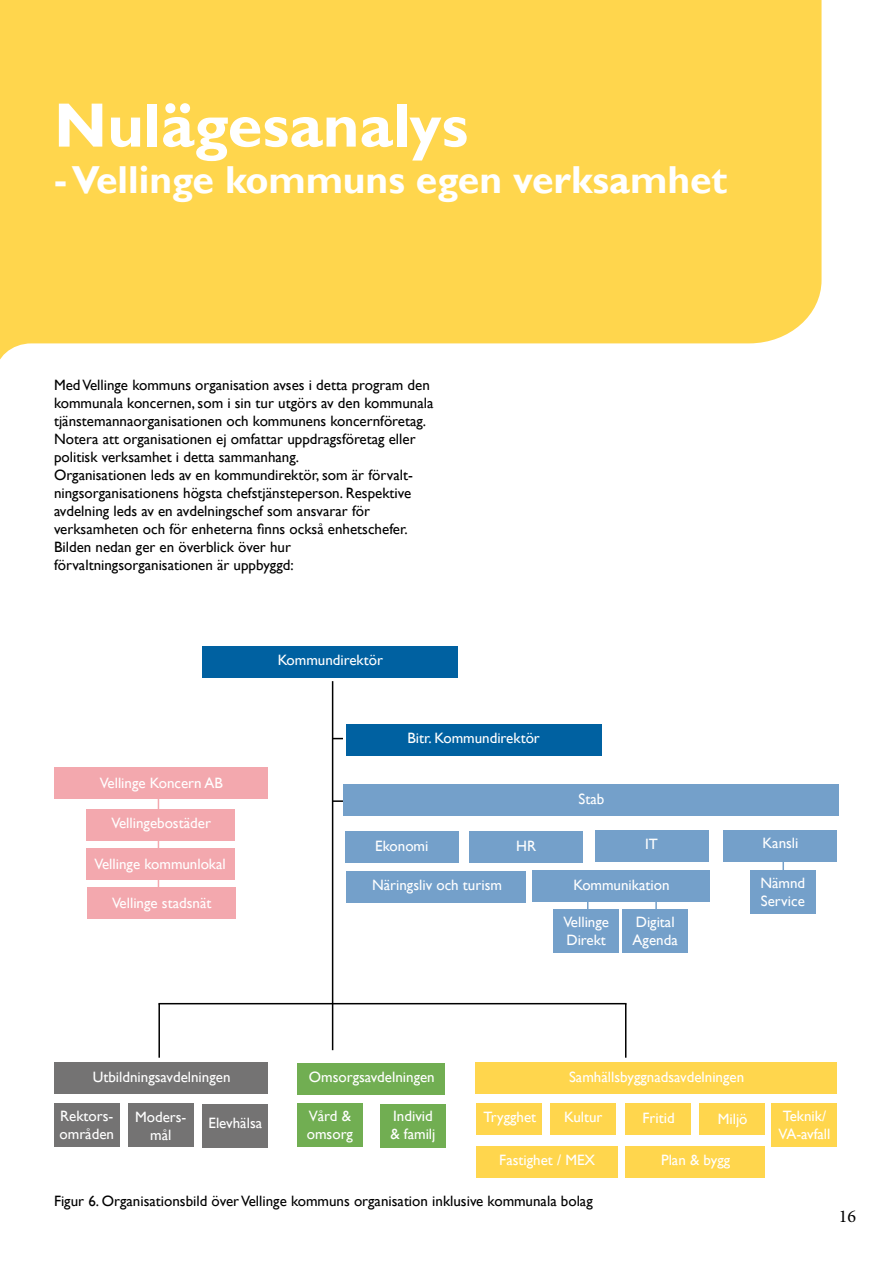
<style>
.page{position:relative;width:893px;height:1263px;background:#fff}
.page>*{position:absolute;margin:0;border:0;box-sizing:border-box;transform-origin:0 0}
.t1{font:700 63px "Gill Sans";color:#fff}
.t2{font:700 39px "Gill Sans";color:#fff}
.t3{font:18px "Minion Pro";color:#000}
.t4{font:15px/18px "Gill Sans";color:#000}
.t5{font:15px/18px "Gill Sans";color:#fff}
</style>
<div class="page">
<div style="left:0;top:0;width:821px;height:360px;background:#ffd64d"></div>
<hr style="left:158px;top:797px;width:1px;height:116px;background:#f3a8ae">
<div style="left:202px;top:647px;width:256px;height:31px;background:#0061a1"></div>
<hr style="left:332px;top:681px;width:1px;height:369px;background:#000">
<div style="left:346px;top:724px;width:256px;height:32px;background:#0061a1"></div>
<div style="left:344px;top:785px;width:495px;height:31px;background:#74a0ca"></div>
<div style="left:345px;top:831px;width:113px;height:32px;background:#74a0ca"></div>
<div style="left:469px;top:831px;width:113px;height:32px;background:#74a0ca"></div>
<div style="left:595px;top:830px;width:114px;height:31px;background:#74a0ca"></div>
<div style="left:723px;top:830px;width:113px;height:31px;background:#74a0ca"></div>
<div style="left:346px;top:871px;width:179px;height:32px;background:#74a0ca"></div>
<div style="left:533px;top:870px;width:177px;height:32px;background:#74a0ca"></div>
<div style="left:553px;top:909px;width:65px;height:44px;background:#74a0ca"></div>
<div style="left:622px;top:909px;width:65px;height:44px;background:#74a0ca"></div>
<hr style="left:158px;top:1003px;width:468px;height:1px;background:#000">
<div style="left:298px;top:1063px;width:147px;height:31px;background:#71ae52"></div>
<div style="left:475px;top:1062px;width:362px;height:32px;background:#ffd64d"></div>
<div style="left:476px;top:1103px;width:65px;height:32px;background:#ffd64d"></div>
<div style="left:551px;top:1103px;width:65px;height:32px;background:#ffd64d"></div>
<div style="left:626px;top:1103px;width:65px;height:32px;background:#ffd64d"></div>
<div style="left:476px;top:1146px;width:141px;height:32px;background:#ffd64d"></div>
<div style="left:700px;top:1103px;width:65px;height:32px;background:#ffd64d"></div>
<svg style="left:655px;top:902px;width:2px;height:7px"></svg>
<div style="left:750px;top:870px;width:65px;height:44px;background:#74a0ca"></div>
<div style="left:626px;top:1146px;width:139px;height:32px;background:#ffd64d"></div>
<div style="left:54px;top:1062px;width:214px;height:32px;background:#747373"></div>
<hr style="left:158px;top:1004px;width:2px;height:54px;background:#000">
<hr style="left:625px;top:1004px;width:1px;height:54px;background:#000">
<svg style="left:333px;top:800px;width:10px;height:2px"></svg>
<div style="left:54px;top:768px;width:214px;height:31px;background:#f3a8ae"></div>
<div style="left:86px;top:809px;width:149px;height:31px;background:#f3a8ae"></div>
<div style="left:86px;top:848px;width:149px;height:32px;background:#f3a8ae"></div>
<div style="left:87px;top:887px;width:149px;height:32px;background:#f3a8ae"></div>
<div style="left:54px;top:1103px;width:65px;height:44px;background:#747373"></div>
<div style="left:128px;top:1104px;width:65px;height:43px;background:#747373"></div>
<div style="left:203px;top:1104px;width:65px;height:43px;background:#747373"></div>
<div style="left:297px;top:1103px;width:65px;height:44px;background:#71ae52"></div>
<div style="left:380px;top:1104px;width:65px;height:43px;background:#71ae52"></div>
<svg style="left:782px;top:861px;width:2px;height:9px"></svg>
<div style="left:772px;top:1104px;width:65px;height:43px;background:#ffd64d"></div>
<h1 class="t1" style="left:54px;top:87px;width:416px">Nulägesanalys</h1>
<h2 class="t2" style="left:54px;top:157px;width:675px">- Vellinge kommuns egen verksamhet</h2>
<p class="t4" style="left:54px;top:376px;width:381px">Med Vellinge kommuns organisation avses i detta program den kommunala koncernen, som i sin tur utgörs av den kommunala tjänstemannaorganisationen och kommunens koncernföretag.<br>Notera att organisationen ej omfattar uppdragsföretag eller politisk verksamhet i detta sammanhang.<br>Organisationen leds av en kommundirektör, som är förvalt&shy;ningsorganisationens högsta chefstjänsteperson. Respektive avdelning leds av en avdelningschef som ansvarar för verksamheten och för enheterna finns också enhetschefer.<br>Bilden nedan ger en överblick över hur förvaltningsorganisationen är uppbyggd:</p>
<p class="t5" style="left:100px;top:774px;width:124px">Vellinge Koncern AB</p>
<p class="t5" style="left:112px;top:814px;width:101px">Vellingebostäder</p>
<p class="t5" style="left:95px;top:855px;width:133px">Vellinge kommunlokal</p>
<p class="t5" style="left:112px;top:894px;width:101px">Vellinge stadsnät</p>
<p class="t5" style="left:278px;top:651px;width:107px">Kommundirektör</p>
<p class="t5" style="left:407px;top:729px;width:134px">Bitr. Kommundirektör</p>
<p class="t5" style="left:579px;top:790px;width:27px">Stab</p>
<p class="t5" style="left:375px;top:837px;width:55px">Ekonomi</p>
<p class="t5" style="left:516px;top:837px;width:21px">HR</p>
<p class="t5" style="left:645px;top:836px;width:14px">IT</p>
<p class="t5" style="left:762px;top:835px;width:38px">Kansli</p>
<p class="t5" style="left:372px;top:876px;width:131px">Näringsliv och turism</p>
<p class="t5" style="left:573px;top:876px;width:98px">Kommunikation</p>
<p class="t5" style="left:563px;top:913px;width:47px">Vellinge<br>Direkt</p>
<p class="t5" style="left:633px;top:913px;width:47px">Digital<br>Agenda</p>
<p class="t5" style="left:760px;top:874px;width:46px">Nämnd<br>Service</p>
<p class="t5" style="left:93px;top:1068px;width:139px">Utbildningsavdelningen</p>
<p class="t5" style="left:309px;top:1068px;width:128px">Omsorgsavdelningen</p>
<p class="t5" style="left:59px;top:1107px;width:56px">Rektors&shy;områden</p>
<p class="t5" style="left:135px;top:1108px;width:53px;text-align:center">Moders&shy;mål</p>
<p class="t5" style="left:208px;top:1114px;width:55px">Elevhälsa</p>
<p class="t5" style="left:307px;top:1107px;width:48px">Vård &amp; omsorg</p>
<p class="t5" style="left:390px;top:1107px;width:47px">Individ &amp; familj</p>
<p class="t5" style="left:569px;top:1068px;width:177px">Samhällsbyggnadsavdelningen</p>
<p class="t5" style="left:484px;top:1108px;width:54px">Trygghet</p>
<p class="t5" style="left:564px;top:1108px;width:40px">Kultur</p>
<p class="t5" style="left:643px;top:1109px;width:34px">Fritid</p>
<p class="t5" style="left:499px;top:1151px;width:97px">Fastighet / MEX</p>
<p class="t5" style="left:718px;top:1110px;width:31px">Miljö</p>
<p class="t5" style="left:661px;top:1151px;width:71px">Plan &amp; bygg</p>
<p class="t4" style="left:54px;top:1193px;width:540px">Figur 6. Organisationsbild över Vellinge kommuns organisation inklusive kommunala bolag</p>
<p class="t5" style="left:779px;top:1107px;width:53px">Teknik/<br>VA-avfall</p>
<p class="t3" style="left:839px;top:1204px;width:19px">16</p>
</div>
